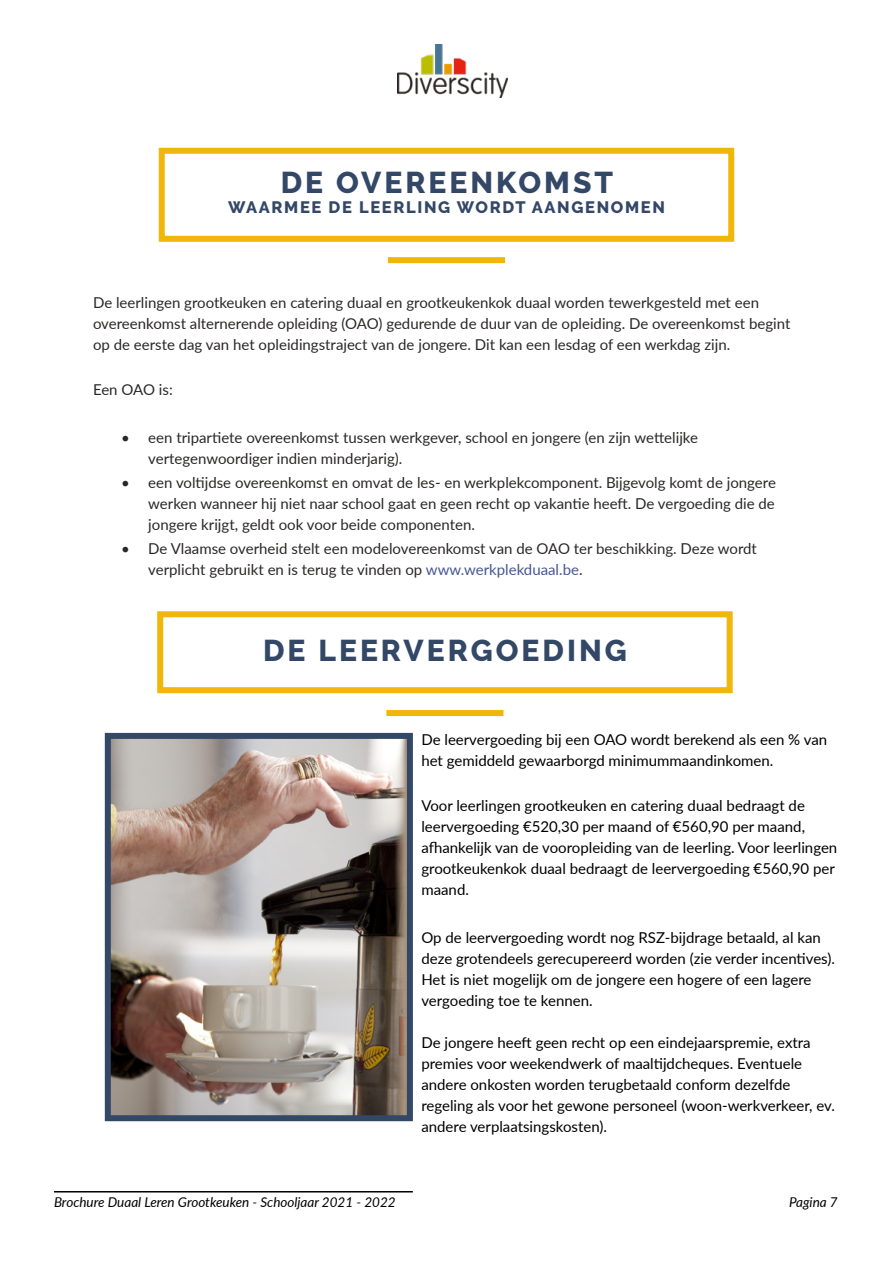
<style>
.page{position:relative;width:893px;height:1263px;background:#fff}
.page>*{position:absolute;margin:0;border:0;box-sizing:border-box;transform-origin:0 0}
.t1{font:800 30px "Raleway";letter-spacing:.1em;color:#334767}
.t2{font:800 16.5px "Raleway";letter-spacing:.1em;color:#334767}
.t3{font:15px/21px "Lato";color:#000}
.t4{font:15px/21px "Lato";color:#2a2827}
.t5{font:italic 13.5px "Lato";color:#000}
.s1{color:#465792}
</style>
<div class="page">
<hr style="left:54px;top:1191px;width:359px;height:1px;background:#000">
<div style="left:159px;top:148px;width:575px;height:94px;border:6px solid #f1b60a"></div>
<div style="left:388px;top:257px;width:117px;height:6px;background:#f1b60a"></div>
<img style="left:398px;top:45px;width:109px;height:53px">
<div style="left:157px;top:611px;width:576px;height:82px;border:6px solid #f1b60a"></div>
<div style="left:386px;top:710px;width:117px;height:6px;background:#f1b60a"></div>
<img style="left:112px;top:740px;width:294px;height:374px">
<div style="left:105px;top:733px;width:308px;height:388px;border:6px solid #334767"></div>
<h1 class="t1" style="left:281px;top:165px;width:334px">DE OVEREENKOMST</h1>
<p class="t2" style="left:228px;top:198px;width:438px">WAARMEE DE LEERLING WORDT AANGENOMEN</p>
<p class="t4" style="left:93px;top:291px;width:699px">De leerlingen grootkeuken en catering duaal en grootkeukenkok duaal worden tewerkgesteld met een overeenkomst alternerende opleiding (OAO) gedurende de duur van de opleiding. De overeenkomst begint op de eerste dag van het opleidingstraject van de jongere. Dit kan een lesdag of een werkdag zijn.</p>
<p class="t4" style="left:93px;top:378px;width:81px">Een OAO is:</p>
<p class="t4" style="left:148px;top:426px;width:551px;text-indent:-27px">• een tripartiete overeenkomst tussen werkgever, school en jongere (en zijn wettelijke vertegenwoordiger indien minderjarig).</p>
<p class="t4" style="left:148px;top:471px;width:629px;text-align:justify;text-indent:-27px">• een voltijdse overeenkomst en omvat de les- en werkplekcomponent. Bijgevolg komt de jongere werken wanneer hij niet naar school gaat en geen recht op vakantie heeft. De vergoeding die de jongere krijgt, geldt ook voor beide componenten.</p>
<p class="t4" style="left:148px;top:537px;width:610px;text-indent:-27px">• De Vlaamse overheid stelt een modelovereenkomst van de OAO ter beschikking. Deze wordt verplicht gebruikt en is terug te vinden op <span class="s1">www.werkplekduaal.be</span>.</p>
<h1 class="t1" style="left:263px;top:633px;width:365px">DE LEERVERGOEDING</h1>
<p class="t3" style="left:421px;top:728px;width:407px">De leervergoeding bij een OAO wordt berekend als een % van het gemiddeld gewaarborgd minimummaandinkomen.</p>
<p class="t3" style="left:421px;top:794px;width:417px">Voor leerlingen grootkeuken en catering duaal bedraagt de leervergoeding €520,30 per maand of €560,90 per maand, afhankelijk van de vooropleiding van de leerling. Voor leerlingen grootkeukenkok duaal bedraagt de leervergoeding €560,90 per maand.</p>
<p class="t3" style="left:421px;top:926px;width:415px">Op de leervergoeding wordt nog RSZ-bijdrage betaald, al kan deze grotendeels gerecupereerd worden (zie verder incentives).<br>Het is niet mogelijk om de jongere een hogere of een lagere vergoeding toe te kennen.</p>
<p class="t3" style="left:421px;top:1031px;width:415px">De jongere heeft geen recht op een eindejaarspremie, extra premies voor weekendwerk of maaltijdcheques. Eventuele andere onkosten worden terugbetaald conform dezelfde regeling als voor het gewone personeel (woon-werkverkeer, ev. andere verplaatsingskosten).</p>
<p class="t5" style="left:54px;top:1192px;width:343px">Brochure Duaal Leren Grootkeuken - Schooljaar 2021 - 2022</p>
<p class="t5" style="left:789px;top:1192px;width:50px">Pagina 7</p>
</div>
